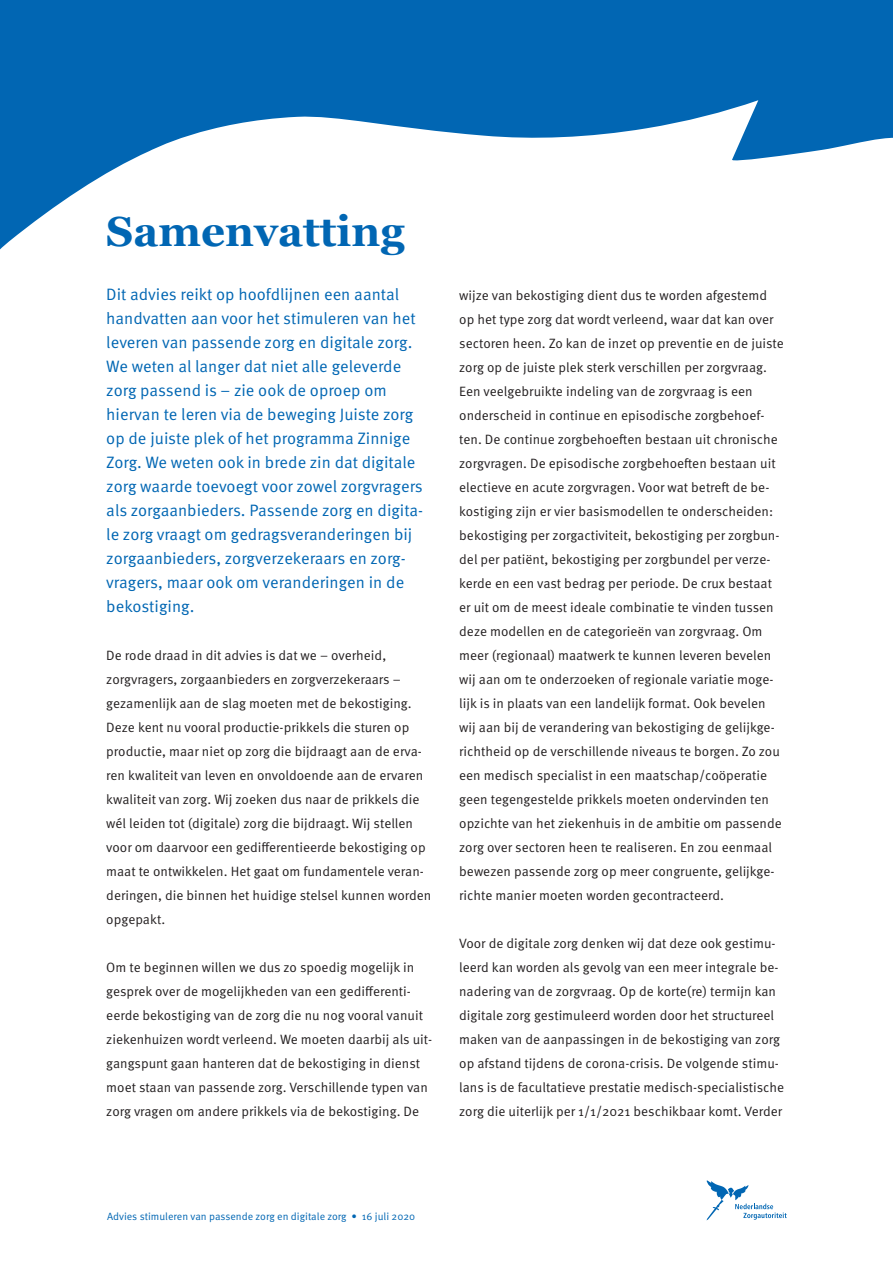
<style>
.page{position:relative;width:893px;height:1263px;background:#fff}
.page>*{position:absolute;margin:0;border:0;box-sizing:border-box;transform-origin:0 0}
.NZa_-_bodycopy_zwart{font:700 42px "Georgia";color:#0166b3}
.NZa_-_Kleine_kop_bla{font:16.5px/24px "Meta Pro Norm";color:#0166b3}
.NZa_-_bodycopy_zwart-2{font:13.5px/24px "Meta Pro Norm";color:#231f20}
.NZa_-_bodycopy_zwart-3{font:10.5px "Meta Pro Norm";color:#0166b3}
</style>
<div class="page">
<svg style="left:707px;top:1180px;width:80px;height:40px"></svg>
<svg style="left:0;top:0;width:893px;height:250px;fill:#0166b3"></svg>
<p class="NZa_-_bodycopy_zwart" style="left:106px;top:200px;width:300px">Samenvatting</p>
<p class="NZa_-_Kleine_kop_bla" style="left:106px;top:281px;width:318px">Dit advies reikt op hoofdlijnen een aantal handvatten aan voor het stimuleren van het leveren van passende zorg en digitale zorg.<br>We weten al langer dat niet alle geleverde zorg passend is – zie ook de oproep om hiervan te leren via de beweging Juiste zorg op de juiste plek of het programma Zinnige Zorg. We weten ook in brede zin dat digitale zorg waarde toevoegt voor zowel zorgvragers als zorgaanbieders. Passende zorg en digita&shy;le zorg vraagt om gedragsveranderingen bij zorgaanbieders, zorgverzekeraars en zorg&shy;vragers, maar ook om veranderingen in de bekostiging.</p>
<p class="NZa_-_bodycopy_zwart-2" style="left:106px;top:642px;width:326px">De rode draad in dit advies is dat we – overheid, zorgvragers, zorgaanbieders en zorgverzekeraars – gezamenlijk aan de slag moeten met de bekostiging.<br>Deze kent nu vooral productie-prikkels die sturen op productie, maar niet op zorg die bijdraagt aan de erva&shy;ren kwaliteit van leven en onvoldoende aan de ervaren kwaliteit van zorg. Wij zoeken dus naar de prikkels die wél leiden tot (digitale) zorg die bijdraagt. Wij stellen voor om daarvoor een gedifferentieerde bekostiging op maat te ontwikkelen. Het gaat om fundamentele veran&shy;deringen, die binnen het huidige stelsel kunnen worden opgepakt.</p>
<p class="NZa_-_bodycopy_zwart-2" style="left:106px;top:954px;width:327px">Om te beginnen willen we dus zo spoedig mogelijk in gesprek over de mogelijkheden van een gedifferenti&shy;eerde bekostiging van de zorg die nu nog vooral vanuit ziekenhuizen wordt verleend. We moeten daarbij als uit&shy;gangspunt gaan hanteren dat de bekostiging in dienst moet staan van passende zorg. Verschillende typen van zorg vragen om andere prikkels via de bekostiging. De</p>
<p class="NZa_-_bodycopy_zwart-2" style="left:459px;top:282px;width:326px">wijze van bekostiging dient dus te worden afgestemd op het type zorg dat wordt verleend, waar dat kan over sectoren heen. Zo kan de inzet op preventie en de juiste zorg op de juiste plek sterk verschillen per zorgvraag.<br>Een veelgebruikte indeling van de zorgvraag is een onderscheid in continue en episodische zorgbehoef&shy;ten. De continue zorgbehoeften bestaan uit chronische zorgvragen. De episodische zorgbehoeften bestaan uit electieve en acute zorgvragen. Voor wat betreft de be&shy;kostiging zijn er vier basismodellen te onderscheiden: bekostiging per zorgactiviteit, bekostiging per zorgbun&shy;del per patiënt, bekostiging per zorgbundel per verze&shy;kerde en een vast bedrag per periode. De crux bestaat er uit om de meest ideale combinatie te vinden tussen deze modellen en de categorieën van zorgvraag. Om meer (regionaal) maatwerk te kunnen leveren bevelen wij aan om te onderzoeken of regionale variatie moge&shy;lijk is in plaats van een landelijk format. Ook bevelen wij aan bij de verandering van bekostiging de gelijkge&shy;richtheid op de verschillende niveaus te borgen. Zo zou een medisch specialist in een maatschap/coöperatie geen tegengestelde prikkels moeten ondervinden ten opzichte van het ziekenhuis in de ambitie om passende zorg over sectoren heen te realiseren. En zou eenmaal bewezen passende zorg op meer congruente, gelijkge&shy;richte manier moeten worden gecontracteerd.</p>
<p class="NZa_-_bodycopy_zwart-2" style="left:459px;top:930px;width:326px">Voor de digitale zorg denken wij dat deze ook gestimu&shy;leerd kan worden als gevolg van een meer integrale be&shy;nadering van de zorgvraag. Op de korte(re) termijn kan digitale zorg gestimuleerd worden door het structureel maken van de aanpassingen in de bekostiging van zorg op afstand tijdens de corona-crisis. De volgende stimu&shy;lans is de facultatieve prestatie medisch-specialistische zorg die uiterlijk per 1/1/2021 beschikbaar komt. Verder</p>
<p class="NZa_-_bodycopy_zwart-3" style="left:107px;top:1208px;width:310px">Advies stimuleren van passende zorg en digitale zorg • 16 juli 2020</p>
</div>
